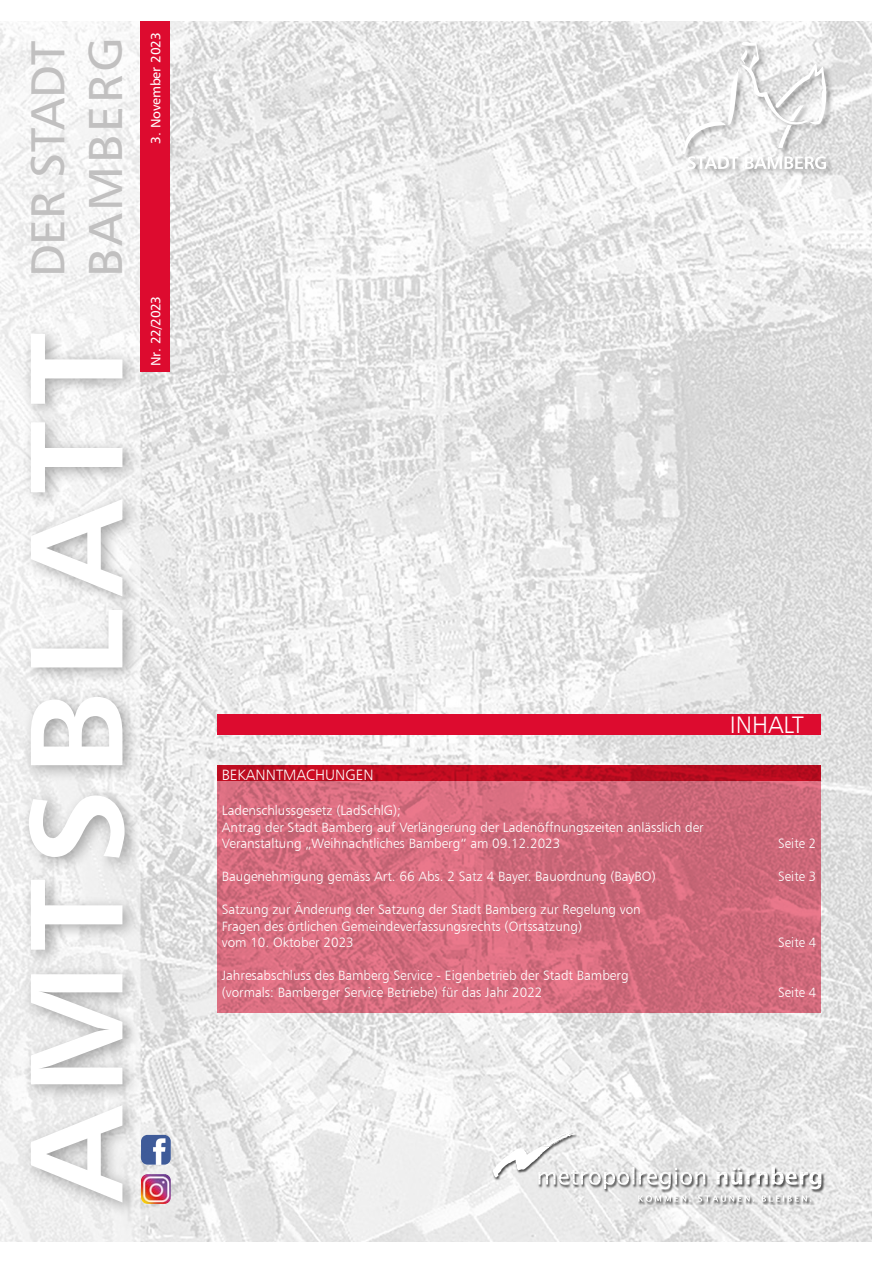
<style>
.page{position:relative;width:893px;height:1263px;background:#fff}
.page>*{position:absolute;margin:0;border:0;box-sizing:border-box;transform-origin:0 0}
.t1{font:132px "Humanist 777 BT Bold B";letter-spacing:.09em;color:#fff;scale:1.05 1}
.t2{font:48px/57.6px "Humanist 777 BT Roman B";letter-spacing:.025em;color:#c1c0c0}
._11_Amt_Copy{font:24px "Humanist 777 BT Light B";color:#fff}
._11_Amt_Copy-2{font:15px "Humanist 777 BT Light B";color:#fff}
._11_Amt_Copy-3{font:13.5px/16.5px "Humanist 777 BT Light B";color:#fff}
._10_Headline_Amt{font:13.5px "Humanist 777 BT Light B";color:#fff}
.t3{font:13.5px "Humanist 777 BT Roman B";letter-spacing:-.02em;color:#fff}
</style>
<div class="page">
<img style="left:0;top:21px;width:872px;height:1221px">
<div style="left:140px;top:21px;width:30px;height:351px;background:#dd0b2f"></div>
<div style="left:682px;top:40px;width:151px;height:137px;background:#000;opacity:.33"></div>
<svg style="left:683px;top:41px;width:143px;height:128px"></svg>
<div style="left:19px;top:323px;width:124px;height:895px;background:#000;opacity:.33"></div>
<svg style="left:218px;top:765px;width:603px;height:248px;background:#d26577"></svg>
<div style="left:218px;top:714px;width:603px;height:20px;background:#dd0b2f"></div>
<img style="left:141px;top:1135px;width:30px;height:30px">
<img style="left:141px;top:1174px;width:30px;height:30px">
<div style="left:492px;top:1132px;width:332px;height:73px;background:#000;opacity:.66"></div>
<svg style="left:638px;top:1195px;width:173px;height:7px"></svg>
<svg style="left:493px;top:1132px;width:328px;height:57px"></svg>
<p class="t2" style="left:18px;top:277px;width:242px;rotate:-90deg">DER STADT<br>BAMBERG</p>
<p class="t1" style="left:-7px;top:1202px;width:829px;rotate:-90deg">AMTSBLATT</p>
<p class="t3" style="left:147px;top:144px;width:113px;rotate:-90deg">3. November 2023</p>
<p class="t3" style="left:147px;top:366px;width:72px;rotate:-90deg">Nr. 22/2023</p>
<p class="_11_Amt_Copy-2" style="left:222px;top:765px;width:153px">BEKANNTMACHUNGEN</p>
<p class="_11_Amt_Copy-3" style="left:222px;top:802px;width:483px">Ladenschlussgesetz (LadSchlG);<br>Antrag der Stadt Bamberg auf Verlängerung der Ladenöffnungszeiten anlässlich der<br>Veranstaltung „Weihnachtliches Bamberg“ am 09.12.2023</p>
<p class="_11_Amt_Copy" style="left:730px;top:710px;width:75px">INHALT</p>
<p class="_11_Amt_Copy-3" style="left:778px;top:835px;width:40px">Seite 2</p>
<p class="_10_Headline_Amt" style="left:222px;top:868px;width:435px">Baugenehmigung gemäss Art. 66 Abs. 2 Satz 4 Bayer. Bauordnung (BayBO)</p>
<p class="_11_Amt_Copy-3" style="left:778px;top:868px;width:40px">Seite 3</p>
<p class="_11_Amt_Copy-3" style="left:222px;top:901px;width:420px">Satzung zur Änderung der Satzung der Stadt Bamberg zur Regelung von<br>Fragen des örtlichen Gemeindeverfassungsrechts (Ortssatzung)</p>
<p class="_11_Amt_Copy-3" style="left:222px;top:934px;width:133px">vom 10. Oktober 2023</p>
<p class="_11_Amt_Copy-3" style="left:778px;top:934px;width:40px">Seite 4</p>
<p class="_11_Amt_Copy-3" style="left:222px;top:967px;width:408px">Jahresabschluss des Bamberg Service - Eigenbetrieb der Stadt Bamberg (vormals: Bamberger Service Betriebe) für das Jahr 2022</p>
<p class="_11_Amt_Copy-3" style="left:778px;top:983px;width:40px">Seite 4</p>
</div>
